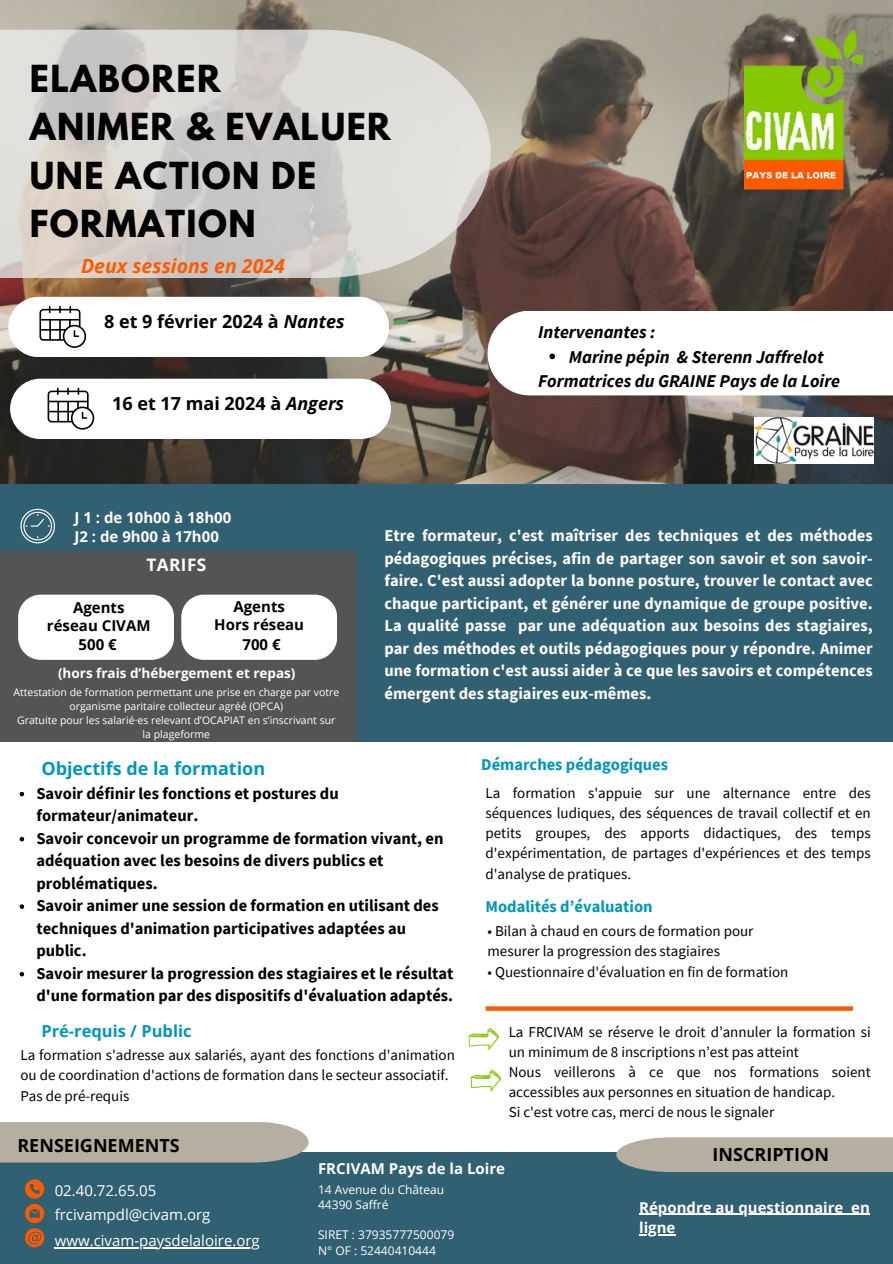
<style>
.page{position:relative;width:893px;height:1264px;background:#fff}
.page>*{position:absolute;margin:0;border:0;box-sizing:border-box;transform-origin:0 0}
.t1{font:700 33px/48.3px "League Spartan";letter-spacing:.045em;color:#010101}
.t2{font:italic 700 19.5px "Open Sans";color:#fe5a00}
.t3{font:italic 700 18px "Source Sans Pro";color:#000}
.t4{font:700 18px "Open Sans";color:#000}
.t5{font:700 18px "Open Sans";color:#010101}
.t6{font:700 18px "Open Sans";color:#0096bb}
.t7{font:700 17.25px "Open Sans";letter-spacing:.025em;color:#fff}
.t8{font:700 16.5px/22.5px "Source Sans Pro";color:#fff;text-align:justify}
.t9{font:700 16.5px/22.5px "Source Sans Pro";color:#000}
.t10{font:700 16.5px "Source Sans Pro";color:#0096bb}
.t11{font:700 16.5px "Open Sans";color:#0096bb}
.t12{font:15px/20.2px "Source Sans Pro";color:#000}
.t13{font:700 15px/20.2px "Open Sans";color:#fff}
.t14{font:15px "Open Sans";color:#fff}
.t15{font:700 15px "Open Sans";color:#010101}
.t16{font:700 13.5px "Open Sans";color:#fff}
.t17{font:12px "Open Sans";color:#fff}
.t18{font:10.5px/14px "Open Sans";color:#fff;text-align:center}
.s1{font-style:italic}
</style>
<div class="page">
<div style="left:0;top:0;width:892px;height:1263px;background:#326073"></div>
<div style="left:0;top:742px;width:892px;height:409px;background:#fff"></div>
<img style="left:0;top:0;width:892px;height:484px">
<svg style="left:0;top:30px;width:491px;height:248px;background:#d1cdc9"></svg>
<div style="left:8px;top:297px;width:381px;height:60px;background:#fff;border-radius:30px"></div>
<svg style="left:39px;top:306px;width:47px;height:42px"></svg>
<div style="left:10px;top:378px;width:381px;height:61px;background:#fff;border-radius:30px"></div>
<svg style="left:48px;top:388px;width:46px;height:41px"></svg>
<img style="left:744px;top:27px;width:118px;height:167px">
<div style="left:0;top:551px;width:357px;height:191px;background:#545454"></div>
<div style="left:18px;top:594px;width:156px;height:66px;background:#fff;border-radius:22px"></div>
<div style="left:616px;top:1137px;width:276px;height:35px;background:#b4afa0"></div>
<svg style="left:25px;top:1179px;width:19px;height:43px"></svg>
<svg style="left:25px;top:1228px;width:19px;height:19px"></svg>
<hr style="left:55px;top:1246px;width:205px;height:2px;background:#fff">
<svg style="left:20px;top:509px;width:35px;height:34px"></svg>
<svg style="left:468px;top:1028px;width:30px;height:21px"></svg>
<svg style="left:470px;top:1069px;width:30px;height:21px"></svg>
<svg style="left:485px;top:1006px;width:367px;height:4px"></svg>
<div style="left:181px;top:594px;width:156px;height:66px;background:#fff;border-radius:22px"></div>
<div style="left:0;top:1122px;width:308px;height:40px;background:#b4afa0"></div>
<img style="left:754px;top:417px;width:119px;height:46px">
<svg style="left:20px;top:791px;width:4px;height:5px"></svg>
<svg style="left:20px;top:836px;width:4px;height:5px"></svg>
<svg style="left:20px;top:904px;width:4px;height:4px"></svg>
<svg style="left:20px;top:972px;width:4px;height:4px"></svg>
<div style="left:487px;top:311px;width:405px;height:84px;background:#fff"></div>
<hr style="left:639px;top:1213px;width:204px;height:1px;background:#fff">
<svg style="left:843px;top:1213px;width:27px;height:1px"></svg>
<hr style="left:639px;top:1233px;width:36px;height:1px;background:#fff">
<p class="t1" style="left:30px;top:59px;width:192px">ELABORER</p>
<p class="t1" style="left:30px;top:107px;width:362px">ANIMER &amp; EVALUER</p>
<p class="t1" style="left:30px;top:155px;width:288px">UNE ACTION DE<br>FORMATION</p>
<p class="t2" style="left:81px;top:252px;width:205px">Deux sessions en 2024</p>
<p class="t4" style="left:104px;top:309px;width:242px">8 et 9 février 2024 à <span class="s1">Nantes</span></p>
<p class="t4" style="left:112px;top:391px;width:233px">16 et 17 mai 2024 à <span class="s1">Angers</span></p>
<p class="t3" style="left:538px;top:320px;width:119px">Intervenantes :</p>
<p class="t3" style="left:568px;top:345px;width:256px">Marine pépin &amp; Sterenn Jaffrelot</p>
<p class="t3" style="left:538px;top:369px;width:303px">Formatrices du GRAINE Pays de la Loire</p>
<p class="t13" style="left:75px;top:507px;width:158px">J 1 : de 10h00 à 18h00</p>
<p class="t13" style="left:75px;top:526px;width:146px">J2 : de 9h00 à 17h00</p>
<p class="t8" style="left:384px;top:524px;width:489px">Etre formateur, c'est maîtriser des techniques et des méthodes pédagogiques précises, afin de partager son savoir et son savoir&shy;faire. C'est aussi adopter la bonne posture, trouver le contact avec chaque participant, et générer une dynamique de groupe positive.<br>La qualité passe par une adéquation aux besoins des stagiaires, par des méthodes et outils pédagogiques pour y répondre. Animer une formation c'est aussi aider à ce que les savoirs et compétences émergent des stagiaires eux-mêmes.</p>
<p class="t7" style="left:146px;top:552px;width:61px">TARIFS</p>
<p class="t15" style="left:233px;top:596px;width:53px">Agents</p>
<p class="t15" style="left:214px;top:614px;width:91px">Hors réseau</p>
<p class="t15" style="left:242px;top:633px;width:40px">700 €</p>
<p class="t15" style="left:73px;top:596px;width:53px">Agents</p>
<p class="t15" style="left:47px;top:614px;width:105px">réseau CIVAM</p>
<p class="t15" style="left:79px;top:633px;width:40px">500 €</p>
<p class="t18" style="left:13px;top:685px;width:327px">Attestation de formation permettant une prise en charge par votre organisme paritaire collecteur agréé (OPCA)</p>
<p class="t18" style="left:17px;top:713px;width:320px">Gratuite pour les salarié·es relevant d’OCAPIAT en s’inscrivant sur la plageforme</p>
<p class="t16" style="left:58px;top:663px;width:239px">(hors frais d’hébergement et repas)</p>
<p class="t6" style="left:41px;top:756px;width:225px">Objectifs de la formation</p>
<p class="t9" style="left:36px;top:781px;width:304px">Savoir définir les fonctions et postures du formateur/animateur.</p>
<p class="t9" style="left:36px;top:826px;width:408px">Savoir concevoir un programme de formation vivant, en adéquation avec les besoins de divers publics et problématiques.</p>
<p class="t9" style="left:36px;top:894px;width:404px">Savoir animer une session de formation en utilisant des techniques d'animation participatives adaptées au public.</p>
<p class="t9" style="left:36px;top:961px;width:418px">Savoir mesurer la progression des stagiaires et le résultat d'une formation par des dispositifs d'évaluation adaptés.</p>
<p class="t11" style="left:41px;top:1019px;width:152px">Pré-requis / Public</p>
<p class="t12" style="left:20px;top:1044px;width:436px">La formation s'adresse aux salariés, ayant des fonctions d'animation ou de coordination d'actions de formation dans le secteur associatif.</p>
<p class="t12" style="left:20px;top:1085px;width:110px">Pas de pré-requis</p>
<p class="t10" style="left:481px;top:754px;width:188px">Démarches pédagogiques</p>
<p class="t12" style="left:485px;top:782px;width:386px;text-align:justify">La formation s'appuie sur une alternance entre des séquences ludiques, des séquences de travail collectif et en petits groupes, des apports didactiques, des temps d'expérimentation, de partages d'expériences et des temps d'analyse de pratiques.</p>
<p class="t10" style="left:485px;top:896px;width:169px">Modalités d’évaluation</p>
<p class="t12" style="left:487px;top:920px;width:267px">• Bilan à chaud en cours de formation pour</p>
<p class="t12" style="left:487px;top:940px;width:234px">mesurer la progression des stagiaires</p>
<p class="t12" style="left:487px;top:961px;width:302px">• Questionnaire d'évaluation en fin de formation</p>
<p class="t12" style="left:508px;top:1021px;width:363px">La FRCIVAM se réserve le droit d’annuler la formation si un minimum de 8 inscriptions n’est pas atteint</p>
<p class="t12" style="left:508px;top:1061px;width:363px">Nous veillerons à ce que nos formations soient accessibles aux personnes en situation de handicap.</p>
<p class="t12" style="left:508px;top:1101px;width:267px">Si c'est votre cas, merci de nous le signaler</p>
<p class="t5" style="left:17px;top:1132px;width:164px">RENSEIGNEMENTS</p>
<p class="t14" style="left:55px;top:1179px;width:103px">02.40.72.65.05</p>
<p class="t14" style="left:55px;top:1203px;width:157px">frcivampdl@civam.org</p>
<p class="t14" style="left:55px;top:1229px;width:207px">www.civam-paysdelaloire.org</p>
<p class="t13" style="left:318px;top:1157px;width:188px">FRCIVAM Pays de la Loire</p>
<p class="t17" style="left:318px;top:1180px;width:128px">14 Avenue du Château</p>
<p class="t17" style="left:318px;top:1196px;width:72px">44390 Saffré</p>
<p class="t17" style="left:318px;top:1226px;width:138px">SIRET : 37935777500079</p>
<p class="t17" style="left:318px;top:1241px;width:119px">N° OF : 52440410444</p>
<p class="t5" style="left:712px;top:1141px;width:118px">INSCRIPTION</p>
<p class="t13" style="left:639px;top:1196px;width:232px">Répondre au questionnaire en ligne</p>
</div>
